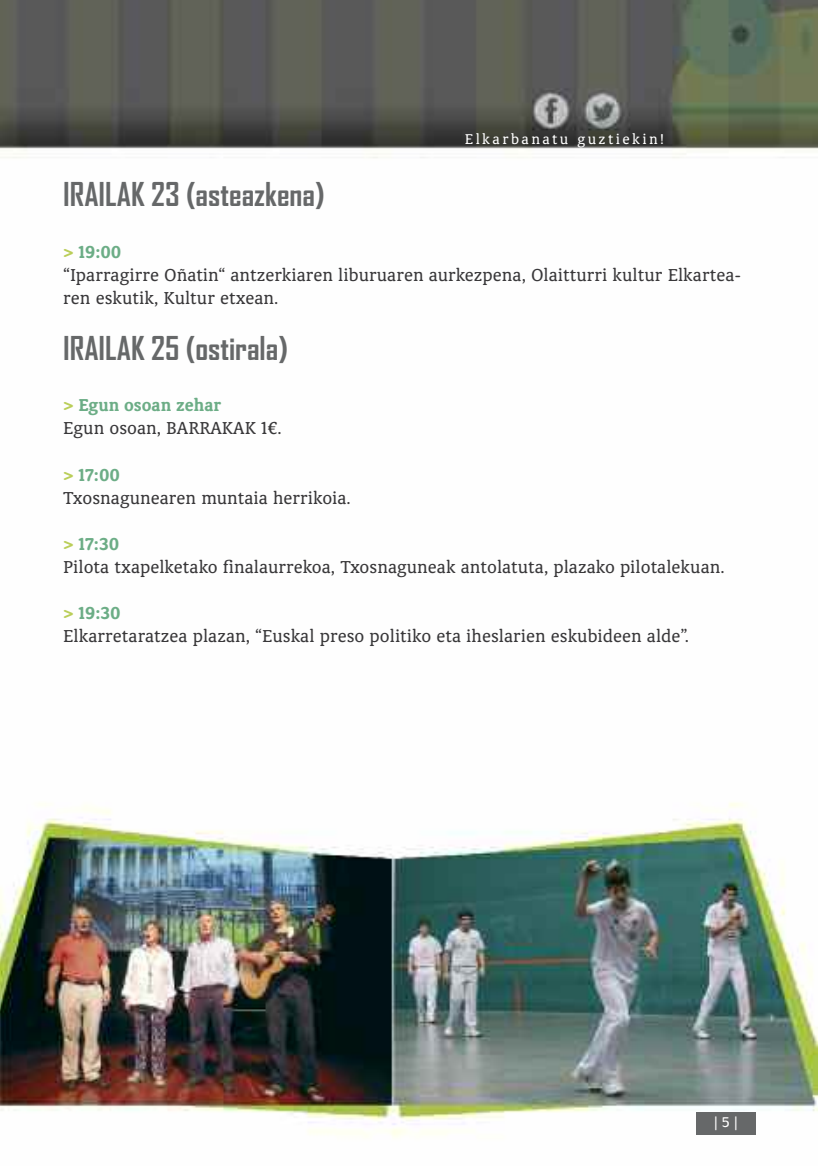
<style>
.page{position:relative;width:819px;height:1166px;background:#fff}
.page>*{position:absolute;margin:0;border:0;box-sizing:border-box;transform-origin:0 0}
.t1{font:700 31.5px "Agency FB";color:#666869}
.t2{font:19.25px/23.1px "Classic Blur";color:#39383a}
.t3{font:15.75px "Classic Blur";letter-spacing:.15em;color:#fff}
.s1{font-weight:700;color:#bace59}
.s2{font-weight:700;color:#6cad86}
</style>
<div class="page">
<img style="left:0;top:0;width:817px;height:1137px">
<div style="left:696px;top:1112px;width:59px;height:22px;background:#666869"></div>
<p class="t3" style="left:465px;top:130px;width:201px">Elkarbanatu guztiekin!</p>
<h1 class="t1" style="left:63px;top:177px;width:263px">IRAILAK 23 (asteazkena)</h1>
<p class="t2" style="left:63px;top:240px;width:679px"><span class="s1">&gt;</span> <span class="s2">19:00<br></span>“Iparragirre Oñatin“ antzerkiaren liburuaren aurkezpena, Olaitturri kultur Elkartea&shy;ren eskutik, Kultur etxean.</p>
<h1 class="t1" style="left:63px;top:330px;width:226px">IRAILAK 25 (ostirala)</h1>
<p class="t2" style="left:63px;top:393px;width:220px"><span class="s1">&gt;</span> <span class="s2">Egun osoan zehar<br></span>Egun osoan, BARRAKAK 1€.</p>
<p class="t2" style="left:63px;top:462px;width:289px"><span class="s1">&gt;</span> <span class="s2">17:00<br></span>Txosnagunearen muntaia herrikoia.</p>
<p class="t2" style="left:63px;top:532px;width:663px"><span class="s1">&gt;</span> <span class="s2">17:30<br></span>Pilota txapelketako finalaurrekoa, Txosnaguneak antolatuta, plazako pilotalekuan.</p>
<p class="t2" style="left:63px;top:601px;width:627px"><span class="s1">&gt;</span> <span class="s2">19:30<br></span>Elkarretaratzea plazan, “Euskal preso politiko eta iheslarien eskubideen alde”.</p>
<p class="t3" style="left:714px;top:1113px;width:25px">|5|</p>
</div>
